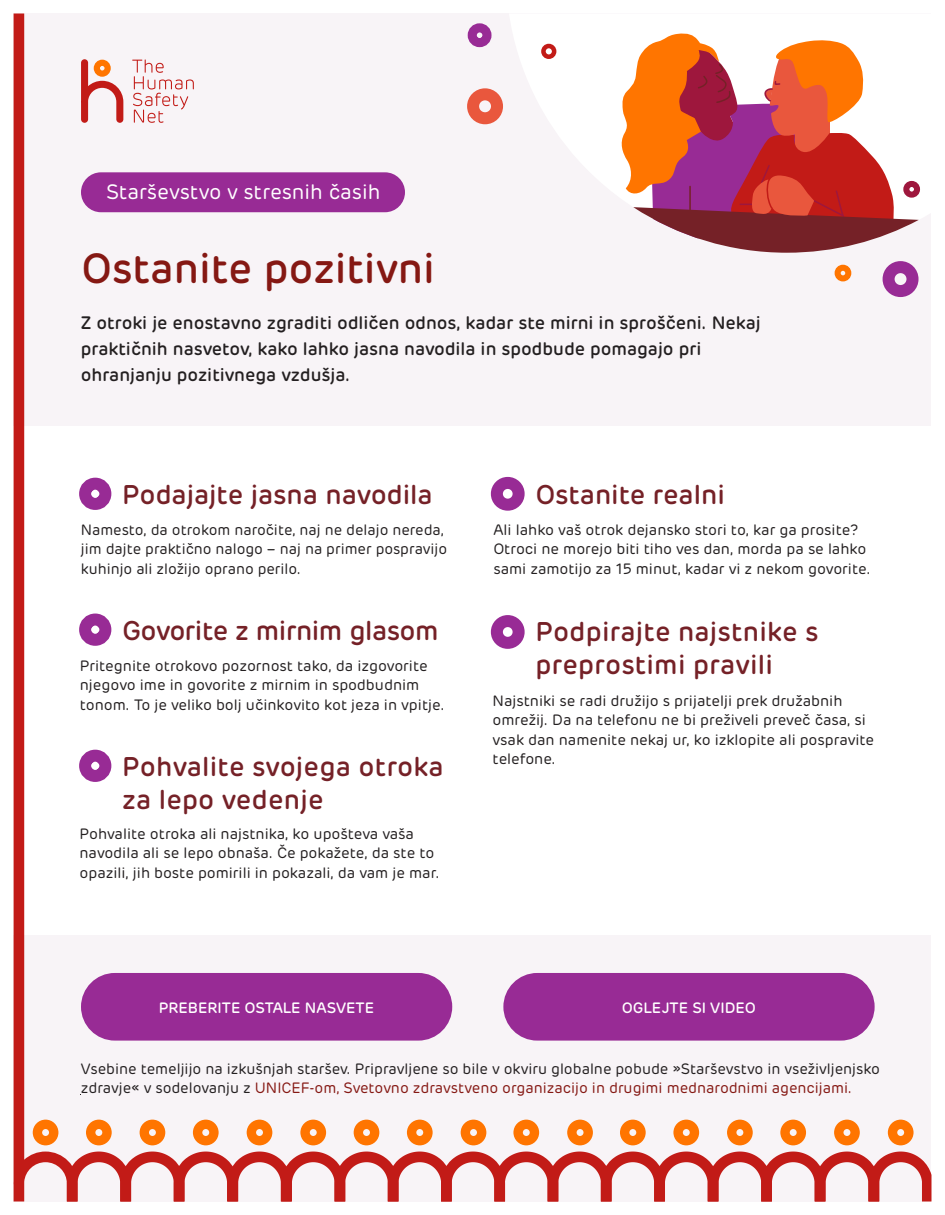
<style>
.page{position:relative;width:945px;height:1215px;background:#fff}
.page>*{position:absolute;margin:0;border:0;box-sizing:border-box;transform-origin:0 0}
.t1{font:500 42px "Rubrik";color:#851813}
.t2{font:500 27px/32.5px "Rubrik";letter-spacing:.005em;color:#752127}
.t3{font:500 27px "Rubrik";letter-spacing:-.015em;color:#752127}
.t4{font:20.85px "Rubrik";color:#fff}
.t5{font:500 18px/26px "Rubrik";color:#231f20}
.t6{font:15px/19.5px "Rubrik";color:#231f20}
.t7{font:500 15px "Rubrik";color:#fff}
.s1{color:#851813}
</style>
<div class="page">
<div style="left:14px;top:14px;width:918px;height:412px;background:#f8f4f7"></div>
<div style="left:14px;top:935px;width:918px;height:267px;background:#f8f4f7"></div>
<svg style="left:510px;top:14px;width:422px;height:239px;fill:#fff"></svg>
<div style="left:81px;top:172px;width:324px;height:40px;background:#982b95;border-radius:20px"></div>
<svg style="left:81px;top:59px;width:42px;height:64px"></svg>
<svg style="left:132px;top:59px;width:62px;height:64px"></svg>
<div style="left:79px;top:478px;width:32px;height:32px;border:12px solid #982b95;border-radius:50%"></div>
<div style="left:79px;top:614px;width:32px;height:32px;border:12px solid #982b95;border-radius:50%"></div>
<div style="left:79px;top:750px;width:32px;height:32px;border:12px solid #982b95;border-radius:50%"></div>
<div style="left:491px;top:477px;width:34px;height:34px;border:12px solid #982b95;border-radius:50%"></div>
<div style="left:491px;top:615px;width:34px;height:34px;border:12px solid #982b95;border-radius:50%"></div>
<div style="left:883px;top:261px;width:36px;height:36px;border:12px solid #982b95;border-radius:50%"></div>
<div style="left:467px;top:88px;width:36px;height:36px;border:12px solid #e9573d;border-radius:50%"></div>
<div style="left:468px;top:23px;width:24px;height:24px;border:9px solid #982b95;border-radius:50%"></div>
<div style="left:835px;top:265px;width:16px;height:16px;border:6px solid #ff7500;border-radius:50%"></div>
<div style="left:903px;top:181px;width:17px;height:17px;border:6px solid #9e173d;border-radius:50%"></div>
<div style="left:541px;top:44px;width:15px;height:15px;border:4px solid #c21b17;border-radius:50%"></div>
<svg style="left:86px;top:1120px;width:26px;height:25px"></svg>
<svg style="left:14px;top:14px;width:53px;height:1188px"></svg>
<svg style="left:140px;top:1120px;width:25px;height:25px"></svg>
<svg style="left:193px;top:1120px;width:26px;height:25px"></svg>
<svg style="left:247px;top:1120px;width:25px;height:25px"></svg>
<svg style="left:300px;top:1120px;width:26px;height:25px"></svg>
<svg style="left:354px;top:1120px;width:25px;height:25px"></svg>
<svg style="left:407px;top:1120px;width:26px;height:25px"></svg>
<svg style="left:461px;top:1120px;width:25px;height:25px"></svg>
<svg style="left:567px;top:1120px;width:26px;height:25px"></svg>
<svg style="left:513px;top:1120px;width:26px;height:25px"></svg>
<svg style="left:620px;top:1120px;width:26px;height:25px"></svg>
<svg style="left:673px;top:1120px;width:26px;height:25px"></svg>
<svg style="left:727px;top:1120px;width:26px;height:25px"></svg>
<svg style="left:780px;top:1120px;width:26px;height:25px"></svg>
<svg style="left:834px;top:1120px;width:26px;height:25px"></svg>
<svg style="left:888px;top:1120px;width:26px;height:25px"></svg>
<svg style="left:67px;top:1152px;width:865px;height:50px"></svg>
<div style="left:81px;top:973px;width:371px;height:68px;background:#982b95;border-radius:34px"></div>
<div style="left:503px;top:973px;width:372px;height:68px;background:#982b95;border-radius:34px"></div>
<svg style="left:619px;top:32px;width:300px;height:221px"></svg>
<h3 class="t4" style="left:106px;top:183px;width:276px">Starševstvo v stresnih časih</h3>
<h1 class="t1" style="left:81px;top:250px;width:355px">Ostanite pozitivni</h1>
<p class="t5" style="left:81px;top:311px;width:681px">Z otroki je enostavno zgraditi odličen odnos, kadar ste mirni in sproščeni. Nekaj praktičnih nasvetov, kako lahko jasna navodila in spodbude pomagajo pri ohranjanju pozitivnega vzdušja.</p>
<h2 class="t2" style="left:122px;top:480px;width:312px">Podajajte jasna navodila</h2>
<p class="t6" style="left:81px;top:521px;width:368px">Namesto, da otrokom naročite, naj ne delajo nereda, jim dajte praktično nalogo – naj na primer pospravijo kuhinjo ali zložijo oprano perilo.</p>
<h2 class="t3" style="left:122px;top:619px;width:318px">Govorite z mirnim glasom</h2>
<p class="t6" style="left:80px;top:657px;width:366px">Pritegnite otrokovo pozornost tako, da izgovorite njegovo ime in govorite z mirnim in spodbudnim tonom. To je veliko bolj učinkovito kot jeza in vpitje.</p>
<h2 class="t2" style="left:122px;top:752px;width:323px">Pohvalite svojega otroka za lepo vedenje</h2>
<p class="t6" style="left:80px;top:824px;width:362px">Pohvalite otroka ali najstnika, ko upošteva vaša navodila ali se lepo obnaša. Če pokažete, da ste to opazili, jih boste pomirili in pokazali, da vam je mar.</p>
<h2 class="t2" style="left:535px;top:480px;width:191px">Ostanite realni</h2>
<p class="t6" style="left:493px;top:521px;width:379px">Ali lahko vaš otrok dejansko stori to, kar ga prosite?<br>Otroci ne morejo biti tiho ves dan, morda pa se lahko sami zamotijo za 15 minut, kadar vi z nekom govorite.</p>
<h2 class="t2" style="left:535px;top:617px;width:284px">Podpirajte najstnike s preprostimi pravili</h2>
<p class="t6" style="left:493px;top:691px;width:383px">Najstniki se radi družijo s prijatelji prek družabnih omrežij. Da na telefonu ne bi preživeli preveč časa, si vsak dan namenite nekaj ur, ko izklopite ali pospravite telefone.</p>
<p class="t7" style="left:159px;top:1001px;width:217px">PREBERITE OSTALE NASVETE</p>
<p class="t7" style="left:622px;top:1001px;width:135px">OGLEJTE SI VIDEO</p>
<p class="t6" style="left:81px;top:1060px;width:801px;line-height:19px">Vsebine temeljijo na izkušnjah staršev. Pripravljene so bile v okviru globalne pobude »Starševstvo in vseživljenjsko zdravje« v sodelovanju z <span class="s1">UNICEF-om, Svetovno zdravstveno organizacijo in drugimi mednarodnimi agencijami.</span></p>
</div>
